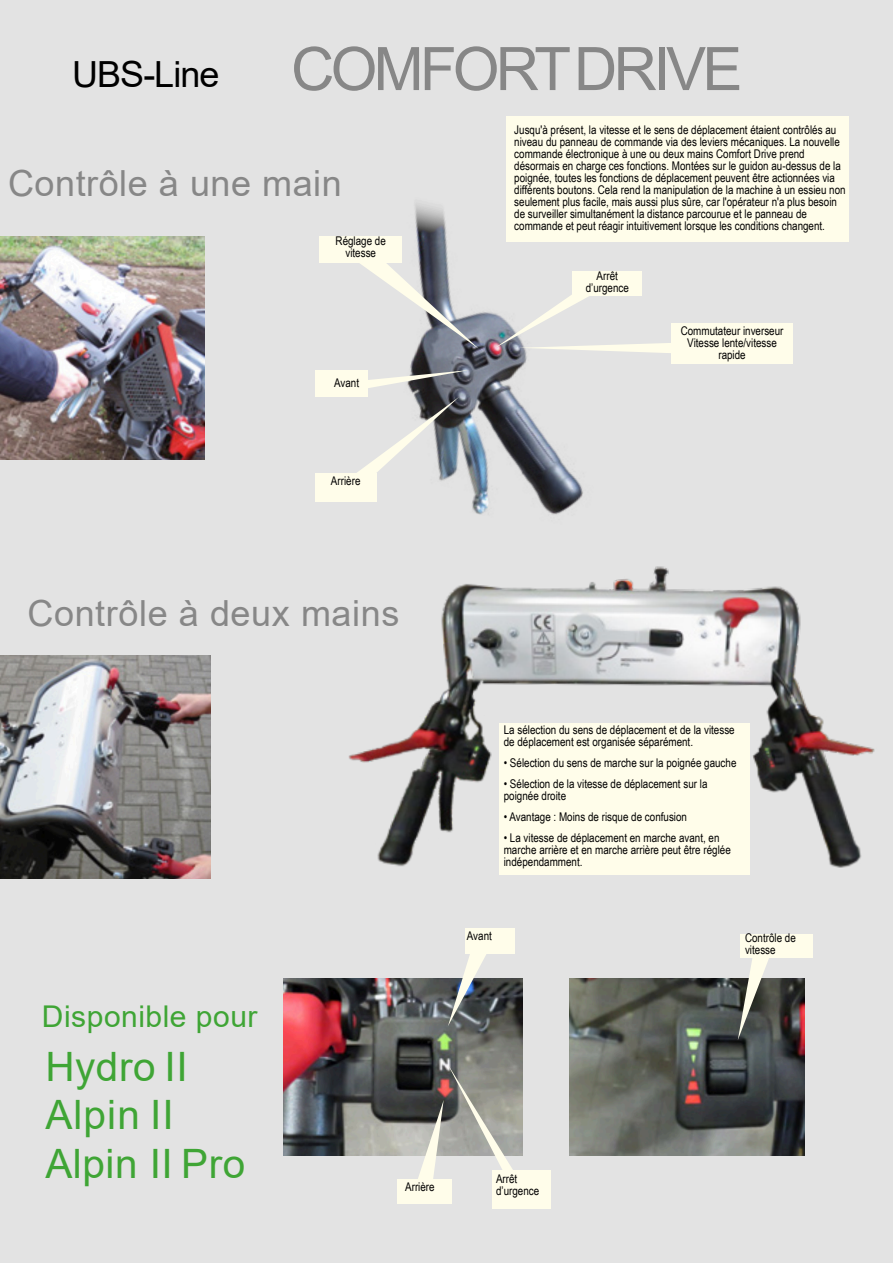
<style>
.page{position:relative;width:893px;height:1263px;background:#e3e3e3}
.page>*{position:absolute;margin:0;border:0;box-sizing:border-box;transform-origin:0 0}
.t1{font:60px "Arial";letter-spacing:-.06em;color:#878787}
.t2{font:40.5px/48.6px "Arial";letter-spacing:.015em;color:#3fa535}
.t3{font:36px "Arial";letter-spacing:.015em;color:#878787}
.t4{font:36px "Arial";letter-spacing:-.025em;color:#000}
.t5{font:30px "Arial";letter-spacing:.015em;color:#3fa535}
.t6{font:12px/12px "Arial Narrow";color:#000}
</style>
<div class="page">
<div style="left:506px;top:116px;width:342px;height:126px;background:#fffdea"></div>
<img style="left:410px;top:203px;width:184px;height:312px">
<div style="left:572px;top:272px;width:69px;height:24px;background:#fffdea"></div>
<div style="left:315px;top:370px;width:52px;height:27px;background:#fffdea"></div>
<svg style="left:367px;top:370px;width:103px;height:21px"></svg>
<svg style="left:357px;top:397px;width:102px;height:97px"></svg>
<div style="left:315px;top:473px;width:62px;height:28px;background:#fffdea"></div>
<div style="left:320px;top:236px;width:82px;height:27px;background:#fffdea"></div>
<svg style="left:360px;top:246px;width:119px;height:103px"></svg>
<div style="left:671px;top:323px;width:122px;height:41px;background:#fffdea"></div>
<svg style="left:495px;top:283px;width:176px;height:72px"></svg>
<img style="left:284px;top:978px;width:238px;height:177px">
<img style="left:569px;top:978px;width:236px;height:177px">
<div style="left:465px;top:928px;width:49px;height:26px;background:#fffdea"></div>
<svg style="left:448px;top:954px;width:46px;height:72px"></svg>
<div style="left:741px;top:934px;width:72px;height:23px;background:#fffdea"></div>
<svg style="left:738px;top:941px;width:37px;height:99px"></svg>
<div style="left:492px;top:1170px;width:58px;height:39px;background:#fffdea"></div>
<div style="left:397px;top:1179px;width:55px;height:24px;background:#fffdea"></div>
<svg style="left:414px;top:1064px;width:105px;height:115px"></svg>
<img style="left:0;top:236px;width:204px;height:223px">
<img style="left:0;top:656px;width:210px;height:223px">
<img style="left:348px;top:566px;width:527px;height:309px">
<h3 class="t4" style="left:72px;top:60px;width:149px">UBS-Line</h3>
<h1 class="t1" style="left:291px;top:46px;width:453px">COMFORT DRIVE</h1>
<h3 class="t3" style="left:8px;top:170px;width:335px">Contrôle à une main</h3>
<p class="t6" style="left:336px;top:236px;width:52px;text-align:center">Réglage de vitesse</p>
<p class="t6" style="left:334px;top:378px;width:26px">Avant</p>
<p class="t6" style="left:331px;top:475px;width:31px">Arrière</p>
<h3 class="t3" style="left:28px;top:600px;width:373px">Contrôle à deux mains</h3>
<p class="t6" style="left:514px;top:125px;width:333px">Jusqu'à présent, la vitesse et le sens de déplacement étaient contrôlés au niveau du panneau de commande via des leviers mécaniques. La nouvelle commande électronique à une ou deux mains Comfort Drive prend désormais en charge ces fonctions. Montées sur le guidon au-dessus de la poignée, toutes les fonctions de déplacement peuvent être actionnées via différents boutons. Cela rend la manipulation de la machine à un essieu non seulement plus facile, mais aussi plus sûre, car l'opérateur n'a plus besoin de surveiller simultanément la distance parcourue et le panneau de commande et peut réagir intuitivement lorsque les conditions changent.</p>
<p class="t6" style="left:586px;top:270px;width:45px;text-align:center">Arrêt d’urgence</p>
<p class="t6" style="left:681px;top:326px;width:104px;text-align:center">Commutateur inverseur<br>Vitesse lente/vitesse rapide</p>
<p class="t6" style="left:504px;top:725px;width:232px">La sélection du sens de déplacement et de la vitesse de déplacement est organisée séparément.</p>
<p class="t6" style="left:504px;top:758px;width:234px">• Sélection du sens de marche sur la poignée gauche</p>
<p class="t6" style="left:504px;top:779px;width:205px">• Sélection de la vitesse de déplacement sur la poignée droite</p>
<p class="t6" style="left:504px;top:812px;width:185px">• Avantage : Moins de risque de confusion</p>
<p class="t6" style="left:504px;top:833px;width:229px">• La vitesse de déplacement en marche avant, en marche arrière et en marche arrière peut être réglée indépendamment.</p>
<p class="t6" style="left:467px;top:931px;width:26px">Avant</p>
<p class="t6" style="left:745px;top:932px;width:52px">Contrôle de vitesse</p>
<h3 class="t5" style="left:42px;top:1005px;width:217px">Disponible pour</h3>
<h2 class="t2" style="left:45px;top:1046px;width:202px">Hydro II<br>Alpin II<br>Alpin II Pro</h2>
<p class="t6" style="left:405px;top:1182px;width:31px">Arrière</p>
<p class="t6" style="left:496px;top:1173px;width:45px">Arrêt d’urgence</p>
</div>
